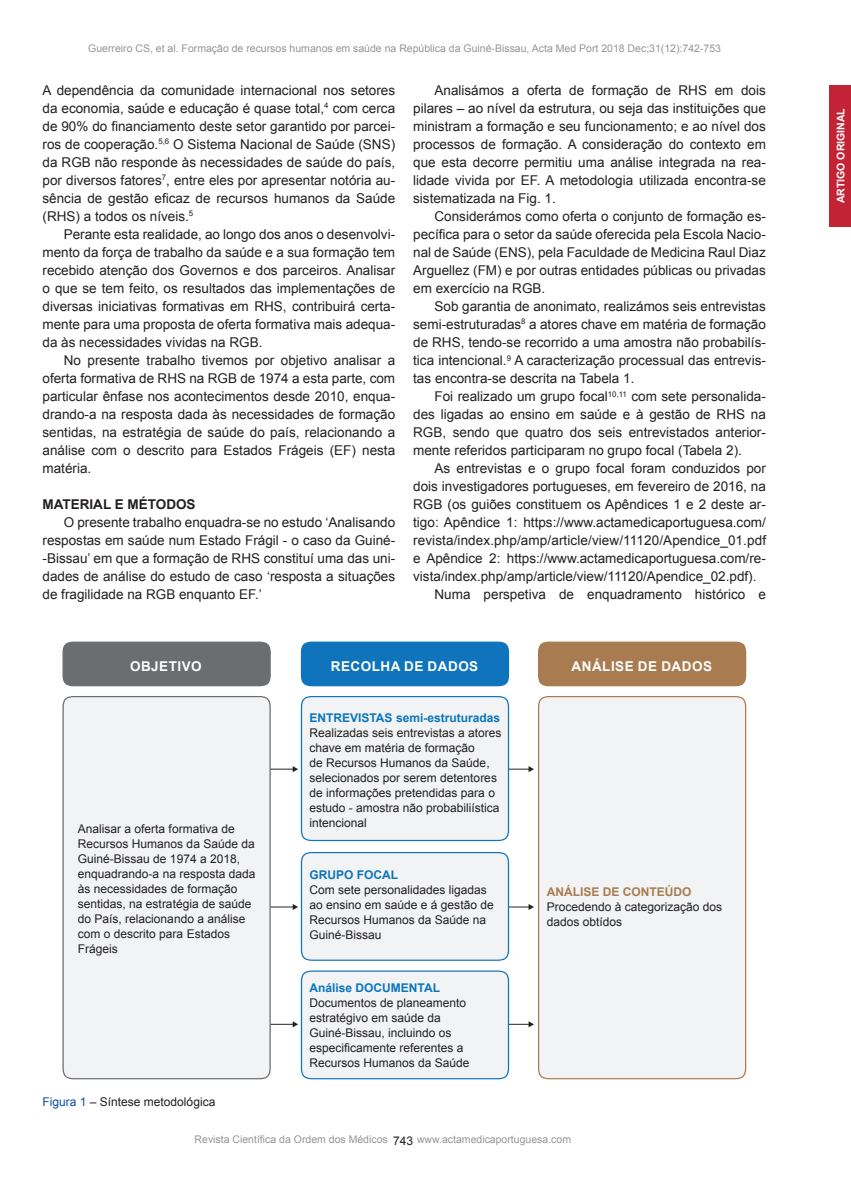
<style>
.page{position:relative;width:851px;height:1191px;background:#fff}
.page>*{position:absolute;margin:0;border:0;box-sizing:border-box;transform-origin:0 0}
.t1{font:13.5px/18px "Arial";color:#231f20;text-align:justify}
.t2{font:700 13.5px "Arial";letter-spacing:.035em;color:#fff}
.t3{font:700 13.5px "Arial";color:#231f20}
.t4{font:12px/15px "Arial";color:#231f20}
.t5{font:700 12px "Arial";color:#0c76bc}
.t6{font:700 12px "Arial";color:#a97c50}
.t7{font:10.5px "Arial";color:#939598}
.t8{font:700 10.5px "Arial";color:#fff}
.s1{color:#0d4da1}
</style>
<div class="page">
<div style="left:829px;top:85px;width:22px;height:142px;background:#c22436"></div>
<hr style="left:261px;top:769px;width:33px;height:1px;background:#231f20">
<svg style="left:293px;top:766px;width:5px;height:6px"></svg>
<hr style="left:261px;top:906px;width:33px;height:1px;background:#231f20">
<svg style="left:293px;top:904px;width:5px;height:6px"></svg>
<hr style="left:261px;top:1024px;width:33px;height:1px;background:#231f20">
<svg style="left:293px;top:1021px;width:5px;height:6px"></svg>
<hr style="left:497px;top:769px;width:32px;height:1px;background:#231f20">
<svg style="left:528px;top:766px;width:6px;height:6px"></svg>
<hr style="left:497px;top:906px;width:32px;height:1px;background:#231f20">
<svg style="left:528px;top:904px;width:6px;height:6px"></svg>
<hr style="left:497px;top:1024px;width:32px;height:1px;background:#231f20">
<svg style="left:528px;top:1021px;width:6px;height:6px"></svg>
<div style="left:63px;top:642px;width:207px;height:43px;background:#6c6d70;border-radius:11px"></div>
<div style="left:62px;top:641px;width:209px;height:45px;border:1px solid #6c6d70;border-radius:11px"></div>
<div style="left:63px;top:696px;width:207px;height:382px;background:#f2f3f4;border-radius:11px"></div>
<div style="left:62px;top:696px;width:209px;height:383px;border:1px solid #6c6d70;border-radius:11px"></div>
<div style="left:538px;top:696px;width:207px;height:382px;background:#f2f3f4;border-radius:11px"></div>
<div style="left:538px;top:696px;width:208px;height:383px;border:1px solid #a97b50;border-radius:11px"></div>
<div style="left:301px;top:642px;width:207px;height:43px;background:#1074bc;border-radius:11px"></div>
<div style="left:301px;top:641px;width:208px;height:45px;border:1px solid #1074bc;border-radius:11px"></div>
<div style="left:301px;top:696px;width:207px;height:144px;background:#f2f3f4;border-radius:11px"></div>
<div style="left:301px;top:696px;width:208px;height:145px;border:1px solid #1074bc;border-radius:11px"></div>
<div style="left:301px;top:852px;width:207px;height:108px;background:#f2f3f4;border-radius:11px"></div>
<div style="left:301px;top:852px;width:208px;height:108px;border:1px solid #1074bc;border-radius:11px"></div>
<div style="left:301px;top:971px;width:207px;height:107px;background:#f2f3f4;border-radius:11px"></div>
<div style="left:301px;top:970px;width:208px;height:109px;border:1px solid #1074bc;border-radius:11px"></div>
<div style="left:538px;top:642px;width:207px;height:43px;background:#a97b50;border-radius:11px"></div>
<div style="left:538px;top:641px;width:208px;height:45px;border:1px solid #a97b50;border-radius:11px"></div>
<p class="t7" style="left:88px;top:41px;width:634px">Guerreiro CS, et al. Formação de recursos humanos em saúde na República da Guiné-Bissau, Acta Med Port 2018 Dec;31(12):742-753</p>
<p class="t1" style="left:43px;top:81px;width:354px">A dependência da comunidade internacional nos setores da economia, saúde e educação é quase total,<sup>4</sup> com cerca de 90% do financiamento deste setor garantido por parcei&shy;ros de cooperação.<sup>5,6</sup> O Sistema Nacional de Saúde (SNS) da RGB não responde às necessidades de saúde do país, por diversos fatores<sup>7</sup>, entre eles por apresentar notória au&shy;sência de gestão eficaz de recursos humanos da Saúde (RHS) a todos os níveis.<sup>5</sup></p>
<p class="t1" style="left:43px;top:225px;width:354px;text-indent:21px">Perante esta realidade, ao longo dos anos o desenvolvi&shy;mento da força de trabalho da saúde e a sua formação tem recebido atenção dos Governos e dos parceiros. Analisar o que se tem feito, os resultados das implementações de diversas iniciativas formativas em RHS, contribuirá certa&shy;mente para uma proposta de oferta formativa mais adequa&shy;da às necessidades vividas na RGB.</p>
<p class="t1" style="left:43px;top:351px;width:354px;text-indent:21px">No presente trabalho tivemos por objetivo analisar a oferta formativa de RHS na RGB de 1974 a esta parte, com particular ênfase nos acontecimentos desde 2010, enqua&shy;drando-a na resposta dada às necessidades de formação sentidas, na estratégia de saúde do país, relacionando a análise com o descrito para Estados Frágeis (EF) nesta matéria.</p>
<p class="t3" style="left:43px;top:495px;width:155px">MATERIAL E MÉTODOS</p>
<p class="t1" style="left:43px;top:513px;width:354px;text-indent:21px">O presente trabalho enquadra-se no estudo ‘Analisando respostas em saúde num Estado Frágil - o caso da Guiné--Bissau’ em que a formação de RHS constituí uma das uni&shy;dades de análise do estudo de caso ‘resposta a situações de fragilidade na RGB enquanto EF.’</p>
<p class="t1" style="left:413px;top:81px;width:354px;text-indent:21px">Analisámos a oferta de formação de RHS em dois pilares – ao nível da estrutura, ou seja das instituições que ministram a formação e seu funcionamento; e ao nível dos processos de formação. A consideração do contexto em que esta decorre permitiu uma análise integrada na rea&shy;lidade vivida por EF. A metodologia utilizada encontra-se sistematizada na Fig. 1.</p>
<p class="t1" style="left:413px;top:207px;width:354px;text-indent:21px">Considerámos como oferta o conjunto de formação es&shy;pecífica para o setor da saúde oferecida pela Escola Nacio&shy;nal de Saúde (ENS), pela Faculdade de Medicina Raul Diaz Arguellez (FM) e por outras entidades públicas ou privadas em exercício na RGB.</p>
<p class="t1" style="left:413px;top:297px;width:354px;text-indent:21px">Sob garantia de anonimato, realizámos seis entrevistas semi-estruturadas<sup>8</sup> a atores chave em matéria de formação de RHS, tendo-se recorrido a uma amostra não probabilís&shy;tica intencional.<sup>9</sup> A caracterização processual das entrevis&shy;tas encontra-se descrita na Tabela 1.</p>
<p class="t1" style="left:413px;top:387px;width:354px;text-indent:21px">Foi realizado um grupo focal<sup>10,11</sup> com sete personalida&shy;des ligadas ao ensino em saúde e à gestão de RHS na RGB, sendo que quatro dos seis entrevistados anterior&shy;mente referidos participaram no grupo focal (Tabela 2).</p>
<p class="t1" style="left:434px;top:459px;width:333px">As entrevistas e o grupo focal foram conduzidos por</p>
<p class="t1" style="left:413px;top:477px;width:354px">dois investigadores portugueses, em fevereiro de 2016, na</p>
<p class="t1" style="left:413px;top:495px;width:354px">RGB (os guiões constituem os Apêndices 1 e 2 deste ar-</p>
<p class="t1" style="left:413px;top:513px;width:354px">tigo: Apêndice 1: https://www.actamedicaportuguesa.com/</p>
<p class="t1" style="left:413px;top:531px;width:354px">revista/index.php/amp/article/view/11120/Apendice_01.pdf</p>
<p class="t1" style="left:413px;top:549px;width:354px">e Apêndice 2: https://www.actamedicaportuguesa.com/re-</p>
<p class="t1" style="left:413px;top:567px;width:345px">vista/index.php/amp/article/view/11120/Apendice_02.pdf).</p>
<p class="t1" style="left:434px;top:585px;width:333px">Numa perspetiva de enquadramento histórico e</p>
<p class="t2" style="left:130px;top:657px;width:73px">OBJETIVO</p>
<p class="t2" style="left:331px;top:657px;width:149px">RECOLHA DE DADOS</p>
<p class="t2" style="left:571px;top:657px;width:142px">ANÁLISE DE DADOS</p>
<p class="t4" style="left:78px;top:821px;width:179px">Analisar a oferta formativa de<br>Recursos Humanos da Saúde da<br>Guiné-Bissau de 1974 a 2018, enquadrando-a na resposta dada às necessidades de formação sentidas, na estratégia de saúde do País, relacionando a análise com o descrito para Estados<br>Frágeis</p>
<p class="t4" style="left:43px;top:1094px;width:174px"><span class="s1">Figura 1</span> – Síntese metodológica</p>
<p class="t5" style="left:309px;top:709px;width:192px">ENTREVISTAS semi-estruturadas</p>
<p class="t4" style="left:309px;top:725px;width:194px">Realizadas seis entrevistas a atores chave em matéria de formação<br>de Recursos Humanos da Saúde, selecionados por serem detentores de informações pretendidas para o estudo - amostra não probabiliística intencional</p>
<p class="t5" style="left:309px;top:866px;width:90px">GRUPO FOCAL</p>
<p class="t4" style="left:309px;top:882px;width:186px">Com sete personalidades ligadas ao ensino em saúde e á gestão de<br>Recursos Humanos da Saúde na<br>Guiné-Bissau</p>
<p class="t6" style="left:547px;top:883px;width:146px">ANÁLISE DE CONTEÚDO</p>
<p class="t4" style="left:547px;top:899px;width:177px">Procedendo à categorização dos dados obtídos</p>
<p class="t5" style="left:309px;top:979px;width:132px">Análise DOCUMENTAL</p>
<p class="t4" style="left:309px;top:995px;width:162px">Documentos de planeamento estratégivo em saúde da<br>Guiné-Bissau, incluindo os especificamente referentes a<br>Recursos Humanos da Saúde</p>
<p class="t7" style="left:195px;top:1132px;width:195px">Revista Científica da Ordem dos Médicos</p>
<p class="t7" style="left:417px;top:1132px;width:156px">www.actamedicaportuguesa.com</p>
<p class="t4" style="left:393px;top:1133px;width:22px">743</p>
<p class="t8" style="left:833px;top:203px;width:97px;rotate:-90deg">ARTIGO ORIGINAL</p>
</div>
